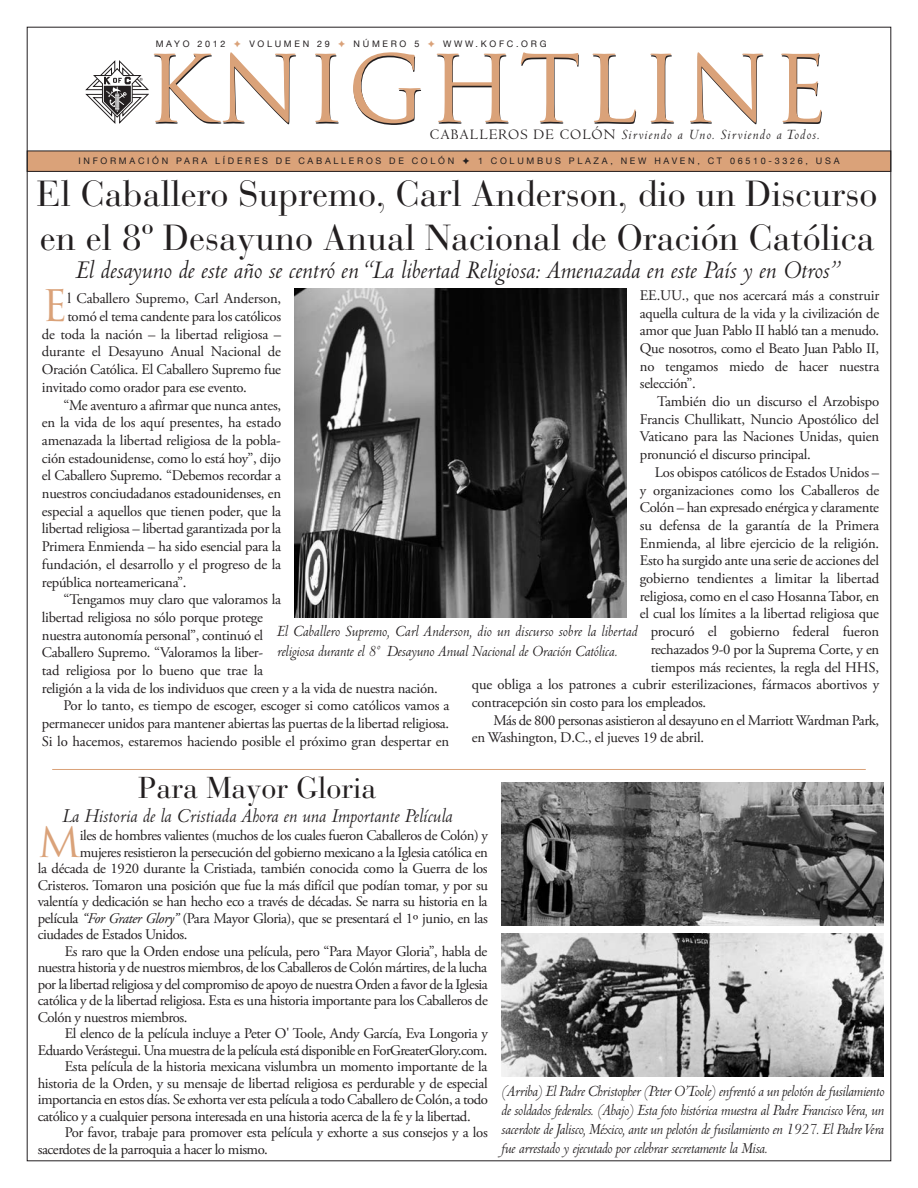
<style>
.page{position:relative;width:918px;height:1188px;background:#fff}
.page>*{position:absolute;margin:0;border:0;box-sizing:border-box;transform-origin:0 0}
.t1{font:90.45px "Trajan Pro";letter-spacing:.035em;color:#231f20}
.t2{font:42.45px "Trajan Pro";color:#daa279}
.t3{font:40.65px "Trajan Pro";color:#daa279}
.t4{font:36px/43.3px "Bauer Bodoni";color:#231f20}
.t5{font:30px "Bauer Bodoni";color:#231f20}
.t6{font:italic 27px "Centaur MT Std";color:#231f20}
.t7{font:italic 21px "Centaur MT Std";color:#231f20}
.t8{font:italic 16.5px/18.8px "Centaur MT Std";letter-spacing:-.01em;color:#231f20}
.t9{font:italic 15px "Centaur MT Std";letter-spacing:.075em;color:#231f20}
.t10{font:14.7px/17.7px "Adobe Garamond Pro";letter-spacing:-.02em;color:#231f20;text-align:justify}
.t11{font:14.7px "Adobe Garamond Pro";letter-spacing:-.04em;color:#231f20}
.t12{font:9px "Helvetica Neue";letter-spacing:.3em;color:#231f20}
.s1{font-style:normal}
.s2{font-style:italic}
</style>
<div class="page">
<div style="left:27px;top:151px;width:864px;height:20px;background:#daa279"></div>
<div style="left:27px;top:151px;width:864px;height:21px;border:1px solid #231f20"></div>
<svg style="left:86px;top:61px;width:63px;height:62px"></svg>
<img style="left:295px;top:288px;width:331px;height:329px">
<hr style="left:52px;top:769px;width:814px;height:1px;background:#daa279">
<img style="left:501px;top:783px;width:383px;height:143px">
<img style="left:501px;top:933px;width:383px;height:143px">
<p class="t12" style="left:156px;top:39px;width:71px">MAYO 2012</p>
<p class="t12" style="left:249px;top:39px;width:82px">VOLUMEN 29</p>
<p class="t12" style="left:354px;top:39px;width:67px">NÚMERO 5</p>
<p class="t12" style="left:443px;top:39px;width:105px">WWW.KOFC.ORG</p>
<h1 class="t1" style="left:146px;top:56px;width:684px">KNIGHTLINE</h1>
<p class="t9" style="left:430px;top:130px;width:391px"><span class="s1">CABALLEROS DE COLÓN</span> Sirviendo a Uno. Sirviendo a Todos.</p>
<p class="t12" style="left:78px;top:156px;width:377px">INFORMACIÓN PARA LÍDERES DE CABALLEROS DE COLÓN</p>
<p class="t12" style="left:478px;top:156px;width:363px">1 COLUMBUS PLAZA, NEW HAVEN, CT 06510-3326, USA</p>
<h3 class="t4" style="left:37px;top:177px;width:842px">El Caballero Supremo, Carl Anderson, dio un Discurso en el 8º Desayuno Anual Nacional de Oración Católica</h3>
<h3 class="t6" style="left:76px;top:260px;width:765px">El desayuno de este año se centró en “La libertad Religiosa: Amenazada en este País y en Otros”</h3>
<h2 class="t2" style="left:42px;top:289px;width:27px">E</h2>
<p class="t10" style="left:68px;top:291px;width:215px">l Caballero Supremo, Carl Anderson,</p>
<p class="t10" style="left:640px;top:288px;width:241px">EE.UU., que nos acercará más a construir aquella cultura de la vida y la civilización de amor que Juan Pablo II habló tan a menudo.<br>Que nosotros, como el Beato Juan Pablo II, no tengamos miedo de hacer nuestra selección”.</p>
<p class="t10" style="left:640px;top:394px;width:241px;text-indent:17px">También dio un discurso el Arzobispo Francis Chullikatt, Nuncio Apostólico del Vaticano para las Naciones Unidas, quien pronunció el discurso principal.</p>
<p class="t10" style="left:655px;top:465px;width:226px">Los obispos católicos de Estados Unidos –</p>
<p class="t10" style="left:640px;top:482px;width:241px">y organizaciones como los Caballeros de</p>
<p class="t10" style="left:640px;top:500px;width:241px">Colón – han expresado enérgica y claramente</p>
<p class="t10" style="left:640px;top:518px;width:241px">su defensa de la garantía de la Primera</p>
<p class="t10" style="left:640px;top:535px;width:241px">Enmienda, al libre ejercicio de la religión.</p>
<p class="t10" style="left:640px;top:553px;width:241px">Esto ha surgido ante una serie de acciones del</p>
<p class="t10" style="left:640px;top:571px;width:241px">gobierno tendientes a limitar la libertad</p>
<p class="t10" style="left:640px;top:588px;width:241px">religiosa, como en el caso Hosanna Tabor, en</p>
<p class="t10" style="left:640px;top:606px;width:241px">el cual los límites a la libertad religiosa que</p>
<p class="t10" style="left:651px;top:624px;width:230px">procuró el gobierno federal fueron</p>
<p class="t10" style="left:651px;top:642px;width:230px">rechazados 9-0 por la Suprema Corte, y en</p>
<p class="t10" style="left:651px;top:659px;width:230px">tiempos más recientes, la regla del HHS,</p>
<p class="t10" style="left:472px;top:677px;width:409px">que obliga a los patrones a cubrir esterilizaciones, fármacos abortivos y</p>
<p class="t10" style="left:472px;top:695px;width:236px">contracepción sin costo para los empleados.</p>
<p class="t10" style="left:493px;top:712px;width:387px">Más de 800 personas asistieron al desayuno en el Marriott Wardman Park,</p>
<p class="t10" style="left:472px;top:730px;width:234px">en Washington, D.C., el jueves 19 de abril.</p>
<p class="t10" style="left:67px;top:309px;width:215px">tomó el tema candente para los católicos</p>
<p class="t10" style="left:42px;top:327px;width:241px">de toda la nación – la libertad religiosa –</p>
<p class="t10" style="left:42px;top:344px;width:241px">durante el Desayuno Anual Nacional de</p>
<p class="t10" style="left:42px;top:362px;width:241px">Oración Católica. El Caballero Supremo fue</p>
<p class="t10" style="left:42px;top:380px;width:207px">invitado como orador para ese evento.</p>
<p class="t10" style="left:64px;top:397px;width:219px">“Me aventuro a afirmar que nunca antes,</p>
<p class="t10" style="left:42px;top:415px;width:241px">en la vida de los aquí presentes, ha estado</p>
<p class="t10" style="left:42px;top:433px;width:241px">amenazada la libertad religiosa de la pobla-</p>
<p class="t10" style="left:42px;top:450px;width:241px">ción estadounidense, como lo está hoy”, dijo</p>
<p class="t10" style="left:42px;top:468px;width:241px">el Caballero Supremo. “Debemos recordar a</p>
<p class="t10" style="left:42px;top:486px;width:241px">nuestros conciudadanos estadounidenses, en</p>
<p class="t10" style="left:42px;top:504px;width:241px">especial a aquellos que tienen poder, que la</p>
<p class="t10" style="left:42px;top:521px;width:241px">libertad religiosa – libertad garantizada por la</p>
<p class="t10" style="left:42px;top:539px;width:241px">Primera Enmienda – ha sido esencial para la</p>
<p class="t10" style="left:42px;top:557px;width:241px">fundación, el desarrollo y el progreso de la</p>
<p class="t10" style="left:42px;top:574px;width:146px">república norteamericana”.</p>
<p class="t10" style="left:64px;top:592px;width:219px">“Tengamos muy claro que valoramos la</p>
<p class="t10" style="left:42px;top:610px;width:223px">libertad religiosa no sólo porque protege</p>
<p class="t10" style="left:42px;top:627px;width:223px">nuestra autonomía personal”, continuó el</p>
<p class="t10" style="left:42px;top:645px;width:223px">Caballero Supremo. “Valoramos la liber-</p>
<p class="t10" style="left:42px;top:663px;width:223px">tad religiosa por lo bueno que trae la</p>
<p class="t10" style="left:42px;top:680px;width:398px">religión a la vida de los individuos que creen y a la vida de nuestra nación.</p>
<p class="t10" style="left:64px;top:698px;width:388px">Por lo tanto, es tiempo de escoger, escoger si como católicos vamos a</p>
<p class="t10" style="left:42px;top:716px;width:409px">permanecer unidos para mantener abiertas las puertas de la libertad religiosa.</p>
<p class="t10" style="left:42px;top:734px;width:409px">Si lo hacemos, estaremos haciendo posible el próximo gran despertar en</p>
<p class="t8" style="left:277px;top:623px;width:362px;line-height:19.5px">El Caballero Supremo, Carl Anderson, dio un discurso sobre la libertad religiosa durante el 8º Desayuno Anual Nacional de Oración Católica.</p>
<h3 class="t5" style="left:138px;top:777px;width:240px">Para Mayor Gloria</h3>
<h3 class="t7" style="left:62px;top:808px;width:392px">La Historia de la Cristiada Ahora en una Importante Película</h3>
<h3 class="t3" style="left:38px;top:827px;width:44px">M</h3>
<p class="t10" style="left:80px;top:828px;width:410px">iles de hombres valientes (muchos de los cuales fueron Caballeros de Colón) y</p>
<p class="t10" style="left:80px;top:845px;width:409px">mujeres resistieron la persecución del gobierno mexicano a la Iglesia católica en</p>
<p class="t10" style="left:38px;top:861px;width:451px">la década de 1920 durante la Cristiada, también conocida como la Guerra de los</p>
<p class="t10" style="left:38px;top:878px;width:452px">Cristeros. Tomaron una posición que fue la más difícil que podían tomar, y por su</p>
<p class="t10" style="left:38px;top:894px;width:451px">valentía y dedicación se han hecho eco a través de décadas. Se narra su historia en la</p>
<p class="t10" style="left:38px;top:911px;width:451px">película <span class="s2">“For Grater Glory”</span> (Para Mayor Gloria), que se presentará el 1º junio, en las</p>
<p class="t10" style="left:38px;top:927px;width:151px">ciudades de Estados Unidos.</p>
<p class="t10" style="left:65px;top:944px;width:424px">Es raro que la Orden endose una película, pero “Para Mayor Gloria”, habla de</p>
<p class="t10" style="left:38px;top:960px;width:451px">nuestra historia y de nuestros miembros, de los Caballeros de Colón mártires, de la lucha</p>
<p class="t10" style="left:38px;top:977px;width:452px">por la libertad religiosa y del compromiso de apoyo de nuestra Orden a favor de la Iglesia</p>
<p class="t10" style="left:38px;top:993px;width:452px">católica y de la libertad religiosa. Esta es una historia importante para los Caballeros de</p>
<p class="t10" style="left:38px;top:1010px;width:151px">Colón y nuestros miembros.</p>
<p class="t10" style="left:65px;top:1026px;width:425px">El elenco de la película incluye a Peter O' Toole, Andy García, Eva Longoria y</p>
<p class="t11" style="left:38px;top:1044px;width:451px">Eduardo Verástegui. Una muestra de la película está disponible en ForGreaterGlory.com.</p>
<p class="t10" style="left:65px;top:1059px;width:424px">Esta película de la historia mexicana vislumbra un momento importante de la</p>
<p class="t10" style="left:38px;top:1076px;width:452px">historia de la Orden, y su mensaje de libertad religiosa es perdurable y de especial</p>
<p class="t10" style="left:38px;top:1092px;width:452px">importancia en estos días. Se exhorta ver esta película a todo Caballero de Colón, a todo</p>
<p class="t10" style="left:38px;top:1109px;width:435px">católico y a cualquier persona interesada en una historia acerca de la fe y la libertad.</p>
<p class="t10" style="left:65px;top:1125px;width:425px">Por favor, trabaje para promover esta película y exhorte a sus consejos y a los</p>
<p class="t10" style="left:38px;top:1142px;width:232px">sacerdotes de la parroquia a hacer lo mismo.</p>
<p class="t8" style="left:501px;top:1084px;width:384px;text-align:justify">(Arriba) El Padre Christopher (Peter O’Toole) enfrentó a un pelotón de fusilamiento de soldados federales. (Abajo) Esta foto histórica muestra al Padre Francisco Vera, un sacerdote de Jalisco, México, ante un pelotón de fusilamiento en 1927. El Padre Vera fue arrestado y ejecutado por celebrar secretamente la Misa.</p>
</div>
